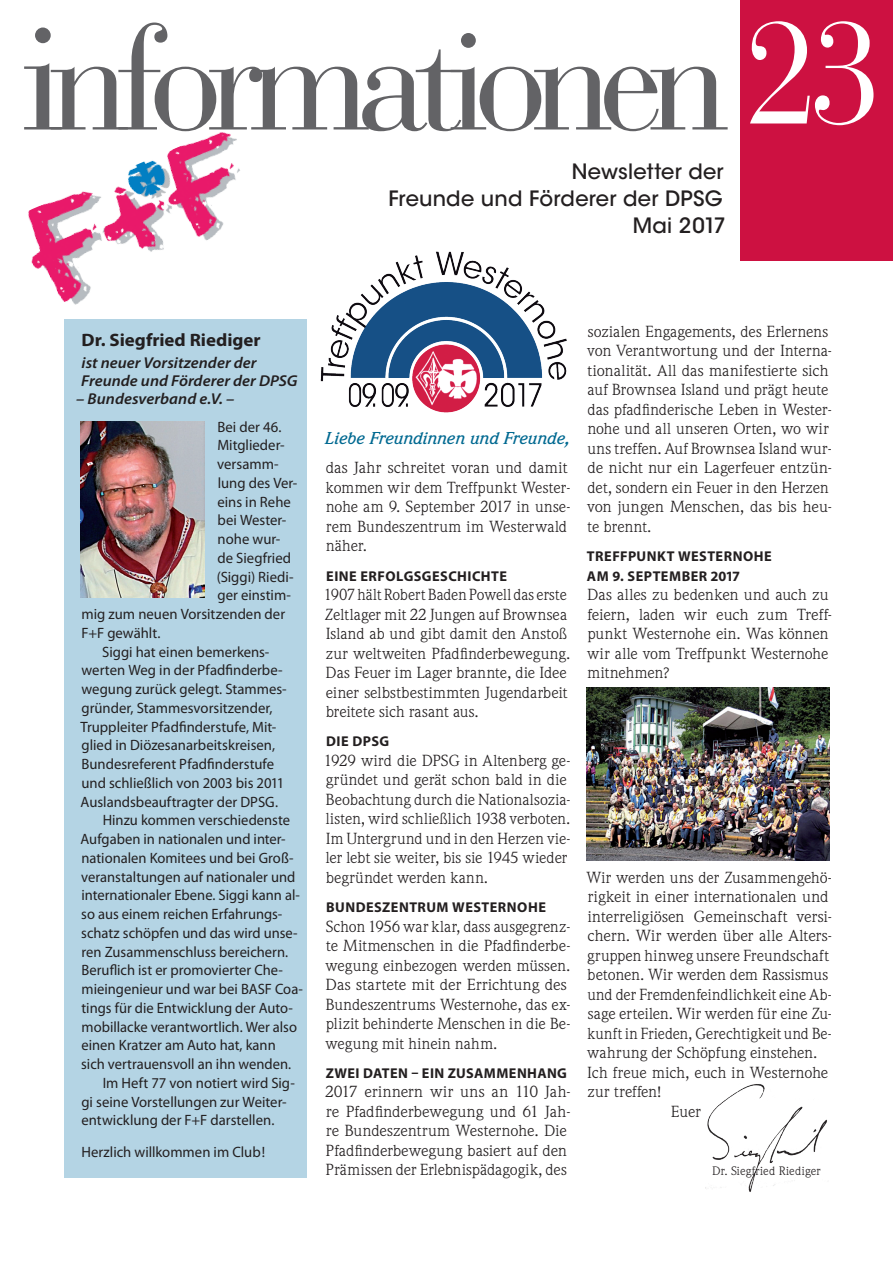
<style>
.page{position:relative;width:893px;height:1263px;background:#fff}
.page>*{position:absolute;margin:0;border:0;box-sizing:border-box;transform-origin:0 0}
.t1{font:145.5px "Bauer Bodoni Std";letter-spacing:-.1em;color:#636366}
.t2{font:144px "Bauer Bodoni Std";color:#fff;scale:.9 1}
.t3{font:500 21px/27px "ITC Avant Garde Std";letter-spacing:.01em;color:#231f20;text-align:right}
.t4{font:700 18px "Myriad Pro";color:#231f20;scale:1.05 1}
.t5{font:italic 500 16.8px "Weidemann Std";color:#006991;scale:1.05 1}
.t6{font:15.75px/19.5px "Weidemann Std";color:#231f20;scale:1.05 1}
.t7{font:15.75px/19.5px "Weidemann Std";color:#231f20;scale:1.08 1}
.t8{font:15.75px/19.5px "Weidemann Std";color:#231f20}
.t9{font:15.75px/19.5px "Weidemann Std";color:#231f20;scale:1.04 1}
.t10{font:15.75px/19.5px "Weidemann Std";color:#231f20;scale:1.07 1}
.t11{font:italic 600 15.75px/18px "Myriad Pro";letter-spacing:.005em;color:#231f20;scale:1.05 1}
.t12{font:15.75px "Weidemann Std";color:#231f20;scale:1.06 1}
.t13{font:15px "Myriad Pro";color:#231f20}
.t14{font:700 14.25px/19.5px "Myriad Pro";letter-spacing:.035em;color:#231f20}
.t15{font:12px "Weidemann Std";letter-spacing:.015em;color:#231f20;scale:1.05 1}
.s1{font-size:153.75px}
</style>
<div class="page">
<div style="left:64px;top:320px;width:242px;height:858px;background:#b4d4e4"></div>
<div style="left:741px;top:0;width:152px;height:261px;background:#cd1141"></div>
<img style="left:28px;top:132px;width:212px;height:173px">
<img style="left:81px;top:422px;width:123px;height:175px">
<img style="left:705px;top:1084px;width:122px;height:108px">
<img style="left:320px;top:251px;width:247px;height:162px">
<img style="left:587px;top:688px;width:242px;height:172px">
<h1 class="t1" style="left:22px;top:-7px;width:709px"><span class="s1">i</span>nformationen</h1>
<h3 class="t3" style="left:388px;top:158px;width:339px">Newsletter der<br>Freunde und Förderer der DPSG<br>Mai 2017</h3>
<h2 class="t2" style="left:745px;top:-12px;width:154px">23</h2>
<p class="t4" style="left:81px;top:328px;width:172px">DR. SIEGFRIED RIEDIGER</p>
<p class="t11" style="left:81px;top:354px;width:208px">ist neuer Vorsitzender der<br>Freunde und Förderer der DPSG</p>
<p class="t11" style="left:76px;top:390px;width:152px">– Bundesverband e.V. –</p>
<p class="t13" style="left:217px;top:417px;width:66px">Bei der 46.</p>
<p class="t13" style="left:217px;top:436px;width:69px">Mitglieder-</p>
<p class="t13" style="left:217px;top:455px;width:63px">versamm-</p>
<p class="t13" style="left:218px;top:473px;width:81px">lung des Ver-</p>
<p class="t13" style="left:217px;top:492px;width:75px">eins in Rehe</p>
<p class="t13" style="left:218px;top:511px;width:70px">bei Wester-</p>
<p class="t13" style="left:218px;top:530px;width:64px">nohe wur-</p>
<p class="t13" style="left:217px;top:548px;width:75px">de Siegfried</p>
<p class="t13" style="left:217px;top:567px;width:78px">(Siggi) Riedi-</p>
<p class="t13" style="left:217px;top:586px;width:75px">ger einstim-</p>
<p class="t13" style="left:82px;top:605px;width:205px">mig zum neuen Vorsitzenden der</p>
<p class="t13" style="left:82px;top:623px;width:80px">F+F gewählt.</p>
<p class="t13" style="left:102px;top:642px;width:169px">Siggi hat einen bemerkens-</p>
<p class="t13" style="left:82px;top:661px;width:203px">werten Weg in der Pfadfinderbe-</p>
<p class="t13" style="left:82px;top:680px;width:207px">wegung zurück gelegt. Stammes-</p>
<p class="t13" style="left:81px;top:698px;width:193px">gründer, Stammesvorsitzender,</p>
<p class="t13" style="left:81px;top:717px;width:197px">Truppleiter Pfadfinderstufe, Mit-</p>
<p class="t13" style="left:82px;top:736px;width:195px">glied in Diözesanarbeitskreisen,</p>
<p class="t13" style="left:82px;top:755px;width:194px">Bundesreferent Pfadfinderstufe</p>
<p class="t13" style="left:81px;top:773px;width:205px">und schließlich von 2003 bis 2011</p>
<p class="t13" style="left:81px;top:792px;width:199px">Auslandsbeauftragter der DPSG.</p>
<p class="t13" style="left:103px;top:811px;width:189px">Hinzu kommen verschiedenste</p>
<p class="t13" style="left:81px;top:830px;width:207px">Aufgaben in nationalen und inter-</p>
<p class="t13" style="left:82px;top:848px;width:213px">nationalen Komitees und bei Groß-</p>
<p class="t13" style="left:81px;top:867px;width:216px">veranstaltungen auf nationaler und</p>
<p class="t13" style="left:82px;top:886px;width:220px">internationaler Ebene. Siggi kann al-</p>
<p class="t13" style="left:81px;top:905px;width:203px">so aus einem reichen Erfahrungs-</p>
<p class="t13" style="left:81px;top:923px;width:218px">schatz schöpfen und das wird unse-</p>
<p class="t13" style="left:82px;top:942px;width:208px">ren Zusammenschluss bereichern.</p>
<p class="t13" style="left:82px;top:961px;width:203px">Beruflich ist er promovierter Che-</p>
<p class="t13" style="left:82px;top:980px;width:223px">mieingenieur und war bei BASF Coa-</p>
<p class="t13" style="left:82px;top:998px;width:213px">tings für die Entwicklung der Auto-</p>
<p class="t13" style="left:82px;top:1017px;width:217px">mobillacke verantwortlich. Wer also</p>
<p class="t13" style="left:81px;top:1036px;width:196px">einen Kratzer am Auto hat, kann</p>
<p class="t13" style="left:81px;top:1055px;width:211px">sich vertrauensvoll an ihn wenden.</p>
<p class="t13" style="left:103px;top:1073px;width:194px">Im Heft 77 von notiert wird Sig-</p>
<p class="t13" style="left:81px;top:1092px;width:207px">gi seine Vorstellungen zur Weiter-</p>
<p class="t13" style="left:81px;top:1111px;width:194px">entwicklung der F+F darstellen.</p>
<p class="t13" style="left:81px;top:1142px;width:185px">Herzlich willkommen im Club!</p>
<p class="t5" style="left:326px;top:428px;width:235px">Liebe Freundinnen und Freunde,</p>
<p class="t7" style="left:326px;top:458px;width:228px">das Jahr schreitet voran und damit kommen wir dem Treffpunkt Wester&shy;nohe am 9. September 2017 in unse&shy;rem Bundeszentrum im Westerwald näher.</p>
<p class="t14" style="left:326px;top:565px;width:182px">EINE ERFOLGSGESCHICHTE</p>
<p class="t8" style="left:324px;top:585px;width:248px">1907 hält Robert Baden Powell das erste Zeltlager mit 22 Jungen auf Brownsea Island ab und gibt damit den Anstoß zur weltweiten Pfadfinderbewegung.<br>Das Feuer im Lager brannte, die Idee einer selbstbestimmten Jugendarbeit breitete sich rasant aus.</p>
<p class="t14" style="left:326px;top:731px;width:46px">DIE DPSG</p>
<p class="t6" style="left:324px;top:750px;width:236px">1929 wird die DPSG in Altenberg ge&shy;gründet und gerät schon bald in die Beobachtung durch die Nationalsozia&shy;listen, wird schließlich 1938 verboten.<br>Im Untergrund und in den Herzen vie&shy;ler lebt sie weiter, bis sie 1945 wieder begründet werden kann.</p>
<p class="t14" style="left:326px;top:897px;width:221px">BUNDESZENTRUM WESTERNOHE</p>
<p class="t9" style="left:326px;top:916px;width:237px">Schon 1956 war klar, dass ausgegrenz&shy;te Mitmenschen in die Pfadfinderbe&shy;wegung einbezogen werden müssen.<br>Das startete mit der Errichtung des Bundeszentrums Westernohe, das ex&shy;plizit behinderte Menschen in die Be&shy;wegung mit hinein nahm.</p>
<p class="t14" style="left:326px;top:1063px;width:243px">ZWEI DATEN – EIN ZUSAMMENHANG</p>
<p class="t7" style="left:325px;top:1082px;width:229px">2017 erinnern wir uns an 110 Jah&shy;re Pfadfinderbewegung und 61 Jah&shy;re Bundeszentrum Westernohe. Die Pfadfinderbewegung basiert auf den Prämissen der Erlebnispädagogik, des</p>
<p class="t6" style="left:587px;top:321px;width:235px">sozialen Engagements, des Erlernens von Verantwortung und der Interna&shy;tionalität. All das manifestierte sich auf Brownsea Island und prägt heute das pfadfinderische Leben in Wester&shy;nohe und all unseren Orten, wo wir uns treffen. Auf Brownsea Island wur&shy;de nicht nur ein Lagerfeuer entzün&shy;det, sondern ein Feuer in den Herzen von jungen Menschen, das bis heu&shy;te brennt.</p>
<p class="t14" style="left:587px;top:546px;width:186px">TREFFPUNKT WESTERNOHE<br>AM 9. SEPTEMBER 2017</p>
<p class="t10" style="left:587px;top:585px;width:230px">Das alles zu bedenken und auch zu feiern, laden wir euch zum Treff&shy;punkt Westernohe ein. Was können wir alle vom Treffpunkt Westernohe mitnehmen?</p>
<p class="t6" style="left:586px;top:867px;width:235px">Wir werden uns der Zusammengehö-</p>
<p class="t7" style="left:588px;top:887px;width:225px">rigkeit in einer internationalen und</p>
<p class="t7" style="left:588px;top:906px;width:228px">interreligiösen Gemeinschaft versi-</p>
<p class="t7" style="left:587px;top:926px;width:228px">chern. Wir werden über alle Alters-</p>
<p class="t6" style="left:587px;top:945px;width:232px">gruppen hinweg unsere Freundschaft</p>
<p class="t6" style="left:588px;top:965px;width:231px">betonen. Wir werden dem Rassismus</p>
<p class="t8" style="left:587px;top:984px;width:246px">und der Fremdenfeindlichkeit eine Ab-</p>
<p class="t6" style="left:588px;top:1004px;width:234px">sage erteilen. Wir werden für eine Zu-</p>
<p class="t8" style="left:587px;top:1023px;width:246px">kunft in Frieden, Gerechtigkeit und Be-</p>
<p class="t6" style="left:587px;top:1043px;width:221px">wahrung der Schöpfung einstehen.</p>
<p class="t12" style="left:587px;top:1063px;width:229px">Ich freue mich, euch in Westernohe</p>
<p class="t6" style="left:587px;top:1082px;width:72px">zur treffen!</p>
<p class="t6" style="left:671px;top:1101px;width:30px">Euer</p>
<p class="t15" style="left:712px;top:1164px;width:105px">Dr. Siegfried Riediger</p>
</div>
